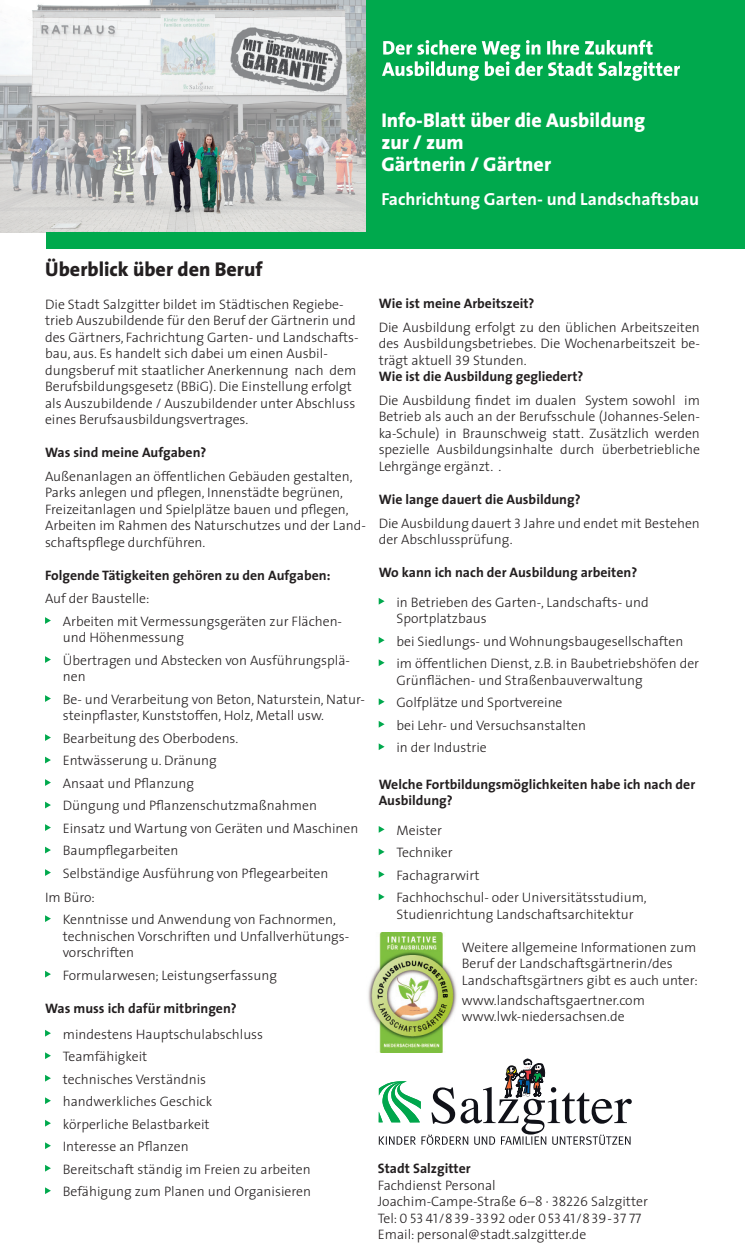
<style>
.page{position:relative;width:745px;height:1258px;background:#fff}
.page>*{position:absolute;margin:0;border:0;box-sizing:border-box;transform-origin:0 0}
.t1{font:800 20px/22px "The Sans";color:#fff}
.t2{font:800 20px "The Sans";color:#231f20}
.t3{font:700 17.5px "The Sans";color:#fff}
.t4{font:300 13.75px/16.5px "The Sans";color:#231f20}
.t5{font:700 13.75px/16.5px "The Sans";color:#231f20}
.t6{font:13.75px "The Sans Light Caps";color:#231f20}
.s1{font-family:"The Sans Light Caps";font-weight:400}
.s2{font-weight:700}
.s3{font-family:"The Sans";font-weight:300}
</style>
<div class="page">
<img style="left:0;top:0;width:366px;height:233px">
<div style="left:366px;top:0;width:378px;height:242px;background:#00a94d"></div>
<svg style="left:378px;top:1059px;width:253px;height:86px"></svg>
<div style="left:47px;top:233px;width:697px;height:16px;background:#00a94d"></div>
<svg style="left:382px;top:40px;width:297px;height:41px"></svg>
<svg style="left:45px;top:617px;width:6px;height:7px"></svg>
<svg style="left:45px;top:656px;width:6px;height:7px"></svg>
<svg style="left:45px;top:695px;width:6px;height:7px"></svg>
<svg style="left:45px;top:734px;width:6px;height:7px"></svg>
<svg style="left:45px;top:757px;width:6px;height:6px"></svg>
<svg style="left:45px;top:779px;width:6px;height:7px"></svg>
<svg style="left:45px;top:802px;width:6px;height:6px"></svg>
<svg style="left:45px;top:824px;width:6px;height:7px"></svg>
<svg style="left:45px;top:847px;width:6px;height:6px"></svg>
<svg style="left:45px;top:869px;width:6px;height:7px"></svg>
<svg style="left:45px;top:915px;width:6px;height:7px"></svg>
<svg style="left:45px;top:971px;width:6px;height:6px"></svg>
<svg style="left:45px;top:1030px;width:6px;height:7px"></svg>
<svg style="left:45px;top:1052px;width:6px;height:7px"></svg>
<svg style="left:45px;top:1075px;width:6px;height:7px"></svg>
<svg style="left:45px;top:1097px;width:6px;height:7px"></svg>
<svg style="left:45px;top:1120px;width:6px;height:7px"></svg>
<svg style="left:45px;top:1142px;width:6px;height:7px"></svg>
<svg style="left:45px;top:1165px;width:6px;height:7px"></svg>
<svg style="left:45px;top:1187px;width:6px;height:7px"></svg>
<svg style="left:378px;top:598px;width:6px;height:7px"></svg>
<svg style="left:378px;top:637px;width:6px;height:7px"></svg>
<svg style="left:378px;top:659px;width:6px;height:7px"></svg>
<svg style="left:378px;top:698px;width:6px;height:7px"></svg>
<svg style="left:378px;top:721px;width:6px;height:7px"></svg>
<svg style="left:378px;top:743px;width:6px;height:7px"></svg>
<svg style="left:378px;top:826px;width:6px;height:7px"></svg>
<svg style="left:378px;top:848px;width:6px;height:7px"></svg>
<svg style="left:378px;top:871px;width:6px;height:7px"></svg>
<svg style="left:378px;top:893px;width:6px;height:7px"></svg>
<img style="left:368px;top:933px;width:89px;height:119px">
<h1 class="t1" style="left:381px;top:109px;width:265px">Info-Blatt über die Ausbildung zur / zum<br>Gärtnerin / Gärtner</h1>
<p class="t3" style="left:381px;top:184px;width:319px">Fachrichtung Garten- und Landschaftsbau</p>
<h1 class="t2" style="left:45px;top:252px;width:219px">Überblick über den Beruf</h1>
<p class="t4" style="left:45px;top:295px;width:315px">Die Stadt Salzgitter bildet im Städtischen Regiebe&shy;trieb Auszubildende für den Beruf der Gärtnerin und des Gärtners, Fachrichtung Garten- und Landschafts&shy;bau, aus. Es handelt sich dabei um einen Ausbil&shy;dungsberuf mit staatlicher Anerkennung nach dem Berufsbildungsgesetz (BBiG). Die Einstellung erfolgt als Auszubildende / Auszubildender unter Abschluss eines Berufsausbildungsvertrages.</p>
<p class="t5" style="left:45px;top:444px;width:163px">Was sind meine Aufgaben?</p>
<p class="t4" style="left:45px;top:467px;width:322px">Außenanlagen an öffentlichen Gebäuden gestalten, Parks anlegen und pflegen, Innenstädte begrünen, Freizeitanlagen und Spielplätze bauen und pflegen, Arbeiten im Rahmen des Naturschutzes und der Land&shy;schaftspflege durchführen.</p>
<p class="t5" style="left:45px;top:567px;width:287px">Folgende Tätigkeiten gehören zu den Aufgaben:</p>
<p class="t4" style="left:63px;top:587px;width:281px;line-height:22.5px;text-indent:-18px">Auf der Baustelle:<br>Arbeiten mit Vermessungsgeräten zur Flächen-</p>
<p class="t4" style="left:63px;top:626px;width:288px;line-height:22.5px">und Höhenmessung<br>Übertragen und Abstecken von Ausführungsplä-</p>
<p class="t4" style="left:63px;top:665px;width:303px;line-height:22.5px">nen<br>Be- und Verarbeitung von Beton, Naturstein, Natur-</p>
<p class="t4" style="left:63px;top:707px;width:263px">steinpflaster, Kunststoffen, Holz, Metall usw.</p>
<p class="t4" style="left:63px;top:730px;width:177px">Bearbeitung des Oberbodens.</p>
<p class="t4" style="left:63px;top:752px;width:155px">Entwässerung u. Dränung</p>
<p class="t4" style="left:63px;top:775px;width:133px">Ansaat und Pflanzung</p>
<p class="t4" style="left:63px;top:797px;width:255px">Düngung und Pflanzenschutzmaßnahmen</p>
<p class="t4" style="left:63px;top:820px;width:297px">Einsatz und Wartung von Geräten und Maschinen</p>
<p class="t4" style="left:63px;top:842px;width:117px">Baumpflegarbeiten</p>
<p class="t4" style="left:63px;top:865px;width:267px">Selbständige Ausführung von Pflegearbeiten</p>
<p class="t4" style="left:45px;top:888px;width:51px">Im Büro:</p>
<p class="t4" style="left:63px;top:911px;width:274px">Kenntnisse und Anwendung von Fachnormen,</p>
<p class="t4" style="left:63px;top:927px;width:288px">technischen Vorschriften und Unfallverhütungs&shy;vorschriften</p>
<p class="t4" style="left:63px;top:966px;width:216px">Formularwesen; Leistungserfassung</p>
<p class="t5" style="left:45px;top:999px;width:193px">Was muss ich dafür mitbringen?</p>
<p class="t4" style="left:63px;top:1022px;width:249px;line-height:22.5px">mindestens Hauptschulabschluss<br>Teamfähigkeit<br>technisches Verständnis<br>handwerkliches Geschick<br>körperliche Belastbarkeit<br>Interesse an Pflanzen<br>Bereitschaft ständig im Freien zu arbeiten<br>Befähigung zum Planen und Organisieren</p>
<p class="t5" style="left:378px;top:295px;width:157px">Wie ist meine Arbeitszeit?</p>
<p class="t4" style="left:378px;top:318px;width:322px">Die Ausbildung erfolgt zu den üblichen Arbeitszeiten des Ausbildungsbetriebes. Die Wochenarbeitszeit be&shy;trägt aktuell <span class="s1">39</span> Stunden.<br><span class="s2">Wie ist die Ausbildung gegliedert?</span></p>
<p class="t4" style="left:378px;top:392px;width:322px;text-align:justify">Die Ausbildung findet im dualen System sowohl im Betrieb als auch an der Berufsschule (Johannes-Selen&shy;ka-Schule) in Braunschweig statt. Zusätzlich werden spezielle Ausbildungsinhalte durch überbetriebliche Lehrgänge ergänzt. .</p>
<p class="t4" style="left:378px;top:487px;width:322px;line-height:23.6px"><span class="s2">Wie lange dauert die Ausbildung?<br></span>Die Ausbildung dauert <span class="s1">3</span> Jahre und endet mit Bestehen</p>
<p class="t4" style="left:378px;top:531px;width:135px">der Abschlussprüfung.</p>
<p class="t5" style="left:378px;top:564px;width:260px">Wo kann ich nach der Ausbildung arbeiten?</p>
<p class="t4" style="left:396px;top:593px;width:254px">in Betrieben des Garten-, Landschafts- und<br>Sportplatzbaus</p>
<p class="t4" style="left:396px;top:629px;width:304px;line-height:22.5px">bei Siedlungs- und Wohnungsbaugesellschaften im öffentlichen Dienst, z.B. in Baubetriebshöfen der</p>
<p class="t4" style="left:396px;top:668px;width:247px;line-height:22.5px">Grünflächen- und Straßenbauverwaltung<br>Golfplätze und Sportvereine<br>bei Lehr- und Versuchsanstalten<br>in der Industrie</p>
<p class="t5" style="left:378px;top:775px;width:318px">Welche Fortbildungsmöglichkeiten habe ich nach der<br>Ausbildung?</p>
<p class="t4" style="left:396px;top:818px;width:252px;line-height:22.5px">Meister<br>Techniker<br>Fachagrarwirt<br>Fachhochschul- oder Universitätsstudium,</p>
<p class="t4" style="left:396px;top:905px;width:238px">Studienrichtung Landschaftsarchitektur</p>
<p class="t4" style="left:461px;top:938px;width:237px">Weitere allgemeine Informationen zum<br>Beruf der Landschaftsgärtnerin/des<br>Landschaftsgärtners gibt es auch unter:</p>
<p class="t4" style="left:461px;top:991px;width:184px">www.landschaftsgaertner.com www.lwk-niedersachsen.de</p>
<p class="t5" style="left:377px;top:1160px;width:94px">Stadt Salzgitter</p>
<p class="t4" style="left:377px;top:1176px;width:271px">Fachdienst Personal<br>Joachim-Campe-Straße 6–8 · <span class="s1">38226</span> Salzgitter</p>
<p class="t6" style="left:377px;top:1207px;width:265px"><span class="s3">Tel:</span> 0 53 41/839-3392 <span class="s3">oder</span> 05341/839-37 77</p>
<p class="t4" style="left:377px;top:1226px;width:210px">Email<span class="s1">:</span> personal@stadt.salzgitter.de</p>
</div>
